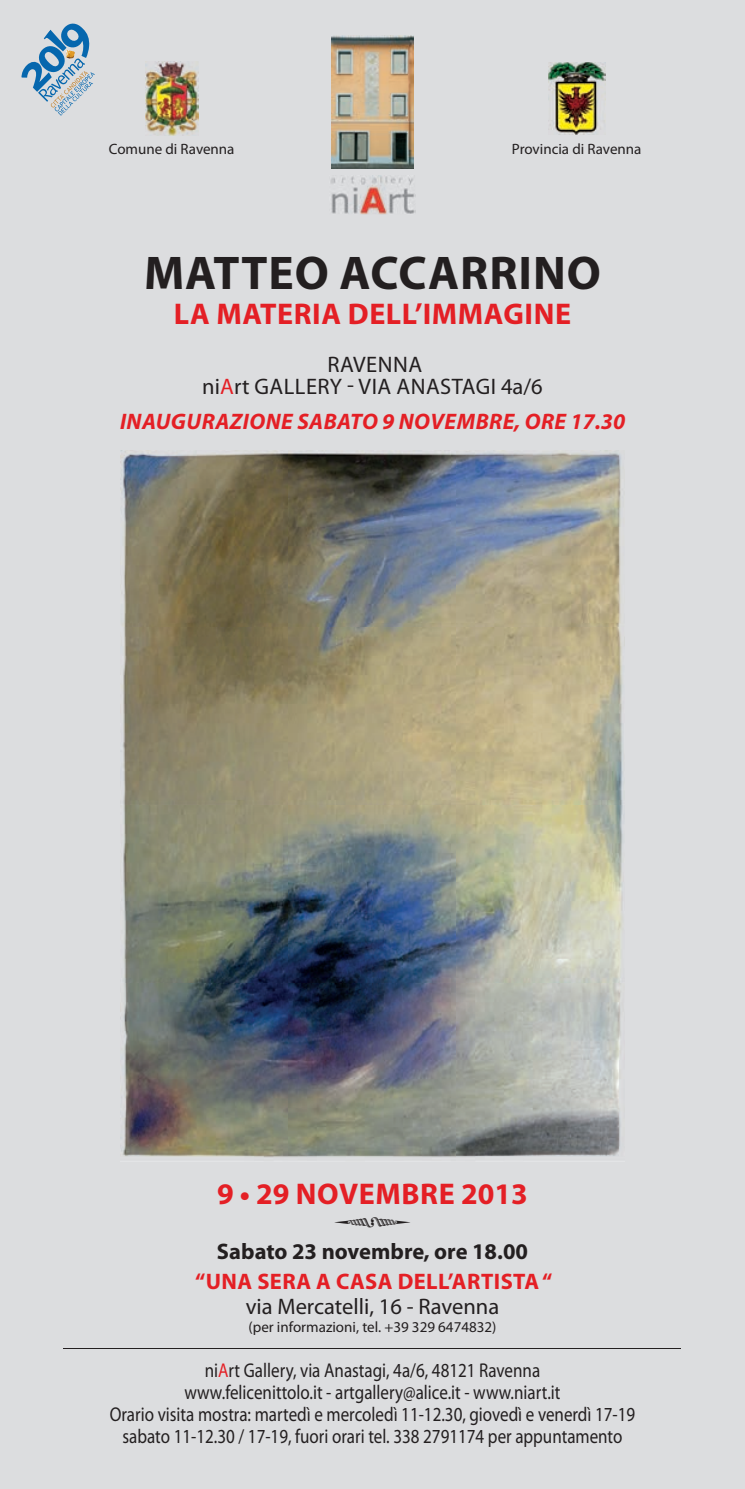
<style>
.page{position:relative;width:745px;height:1489px;background:#fff}
.page>*{position:absolute;margin:0;border:0;box-sizing:border-box;transform-origin:0 0}
.t1{font:700 47.5px "Myriad Pro";letter-spacing:.02em;color:#231f20}
.t2{font:35px "Isis Plain";color:#231f20}
.t3{font:700 30px "Myriad Pro";letter-spacing:.02em;color:#e41f25}
.t4{font:22.5px/22.5px "Myriad Pro";letter-spacing:.005em;color:#231f20;text-align:center}
.t5{font:italic 700 22.5px "Myriad Pro";letter-spacing:.02em;color:#e41f25}
.t6{font:700 22.5px "Myriad Pro";letter-spacing:.02em;color:#e41f25}
.t7{font:700 22.5px "Myriad Pro";color:#231f20}
.t8{font:20px/22px "Myriad Pro";color:#231f20;text-align:center;scale:.85 1}
.t9{font:15px "Myriad Pro";color:#231f20}
.s1{color:#e41f25}
</style>
<div class="page">
<div style="left:0;top:0;width:744px;height:1488px;background:#dcdddf"></div>
<img style="left:330px;top:175px;width:85px;height:39px">
<img style="left:331px;top:35px;width:82px;height:134px">
<img style="left:548px;top:62px;width:57px;height:73px">
<img style="left:145px;top:62px;width:53px;height:73px">
<hr style="left:64px;top:1347px;width:616px;height:1px;background:#231f20">
<svg style="left:21px;top:23px;width:74px;height:93px"></svg>
<img style="left:120px;top:450px;width:503px;height:708px">
<p class="t9" style="left:109px;top:141px;width:127px">Comune di Ravenna</p>
<p class="t9" style="left:511px;top:141px;width:131px">Provincia di Ravenna</p>
<h1 class="t1" style="left:144px;top:246px;width:458px">MATTEO ACCARRINO</h1>
<h3 class="t3" style="left:174px;top:297px;width:398px">LA MATERIA DELL’IMMAGINE</h3>
<p class="t4" style="left:202px;top:353px;width:342px">RAVENNA<br>ni<span class="s1">A</span>rt GALLERY VIA ANASTAGI 4a/6</p>
<p class="t5" style="left:120px;top:409px;width:506px">INAUGURAZIONE SABATO 9 NOVEMBRE, ORE 17.30</p>
<h3 class="t3" style="left:217px;top:1177px;width:312px">9 • 29 NOVEMBRE 2013</h3>
<h2 class="t2" style="left:332px;top:1201px;width:82px">≥µ</h2>
<p class="t7" style="left:217px;top:1239px;width:312px">Sabato 23 novembre, ore 18.00</p>
<p class="t6" style="left:195px;top:1269px;width:358px">“UNA SERA A CASA DELL’ARTISTA “</p>
<p class="t4" style="left:245px;top:1295px;width:255px">via Mercatelli, 16 - Ravenna</p>
<p class="t9" style="left:248px;top:1318px;width:249px">(per informazioni, tel. +39 329 6474832)</p>
<p class="t8" style="left:110px;top:1359px;width:619px">ni<span class="s1">A</span>rt Gallery, via Anastagi, 4a/6, 48121 Ravenna<br>www.felicenittolo.it - artgallery@alice.it - www.niart.it<br>Orario visita mostra: martedì e mercoledì 11-12.30, giovedì e venerdì 17-19 sabato 11-12.30 / 17-19, fuori orari tel. 338 2791174 per appuntamento</p>
</div>
